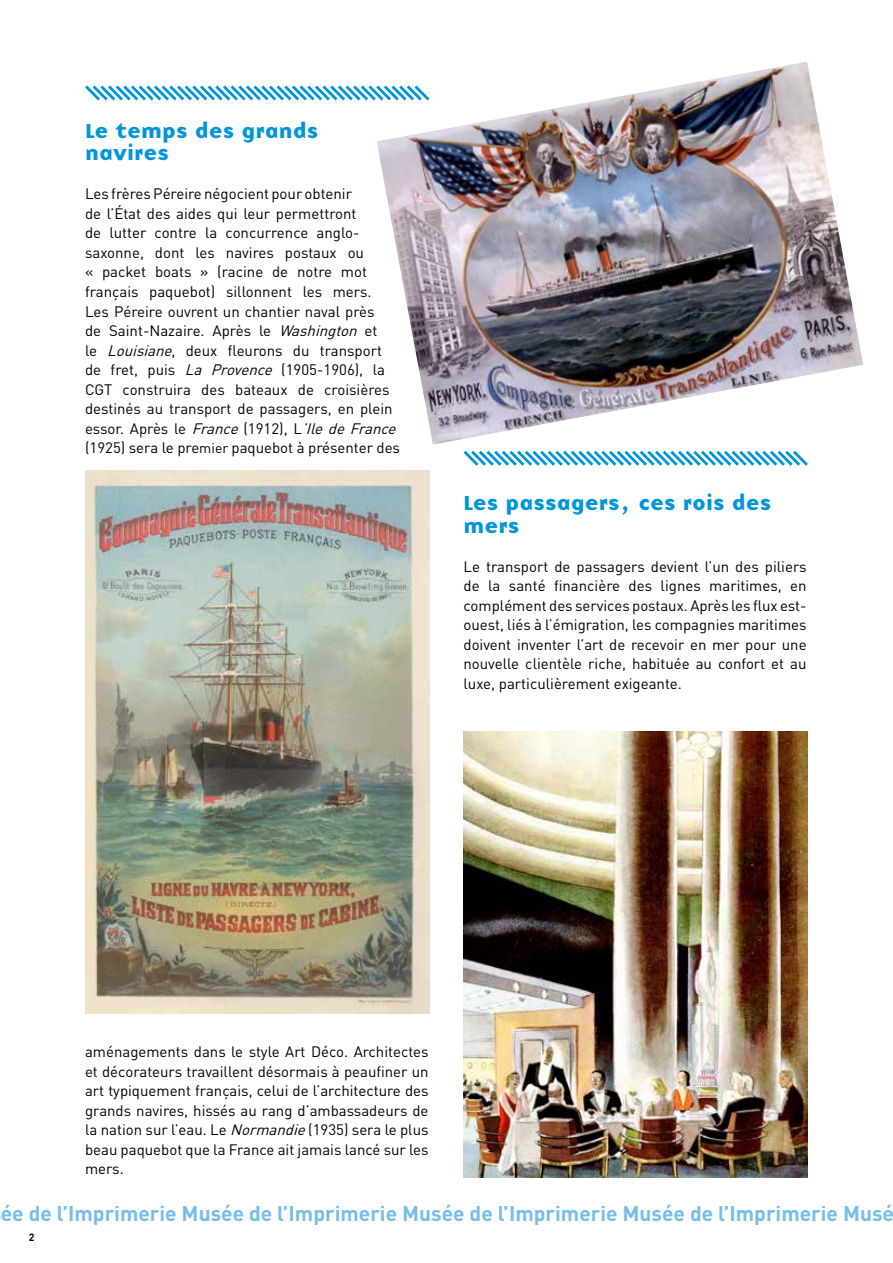
<style>
.page{position:relative;width:893px;height:1263px;background:#fff}
.page>*{position:absolute;margin:0;border:0;box-sizing:border-box;transform-origin:0 0}
.t1{font:700 21px "DIN";color:#75bee9}
.t2{font:21px/22.5px "Base Nine B";color:#0095da}
.t3{font:15px/19.5px "DIN";color:#000;text-align:justify}
.t4{font:700 10.5px "DIN";color:#000}
.s1{font-style:italic}
.s2{font-size:13.95px}
</style>
<div class="page">
<img style="left:85px;top:471px;width:344px;height:542px">
<img style="left:377px;top:62px;width:486px;height:382px">
<img style="left:463px;top:731px;width:345px;height:447px">
<svg style="left:463px;top:450px;width:345px;height:16px"></svg>
<svg style="left:85px;top:83px;width:347px;height:20px"></svg>
<h1 class="t2" style="left:85px;top:119px;width:235px">Le temps des grands navires</h1>
<p class="t3" style="left:85px;top:184px;width:317px;text-align:left">Les frères Péreire négocient pour obtenir<br>de l’État des aides qui leur permettront<br>de lutter contre la concurrence anglo&shy;saxonne, dont les navires postaux ou<br>« packet boats » (racine de notre mot français paquebot) sillonnent les mers.<br>Les Péreire ouvrent un chantier naval près<br>de Saint-Nazaire. Après le <span class="s1">Washington</span> et<br>le <span class="s1">Louisiane</span>, deux fleurons du transport de fret, puis <span class="s1">La Provence</span> (1905-1906), la CGT construira des bateaux de croisières destinés au transport de passagers, en plein essor. Après le <span class="s1">France</span>(1912), L<span class="s1">’IledeFrance </span>(1925) sera le pre<span class="s2">mier</span> paquebot à présenter des</p>
<h1 class="t2" style="left:463px;top:491px;width:309px">Les passagers, ces rois des mers</h1>
<p class="t3" style="left:463px;top:556px;width:345px">Le transport de passagers devient l’un des piliers de la santé financière des lignes maritimes, en complément des services postaux. Après les flux est&shy;ouest, liés à l’émigration, les compagnies maritimes doivent inventer l’art de recevoir en mer pour une nouvelle clientèle riche, habituée au confort et au luxe, particulièrement exigeante.</p>
<p class="t3" style="left:85px;top:1042px;width:345px">aménagements dans le style Art Déco. Architectes et décorateurs travaillent désormais à peaufiner un art typiquement français, celui de l’architecture des grands navires, hissés au rang d’ambassadeurs de la nation sur l’eau. Le <span class="s1">Normandie</span>(1935) sera le plus beau paquebot que la France ait jamais lancé sur les mers.</p>
<h1 class="t1" style="left:1px;top:1199px;width:895px">ée de l’Imprimerie Musée de l’Imprimerie Musée de l’Imprimerie Musée de l’Imprimerie Musé</h1>
<p class="t4" style="left:29px;top:1230px;width:7px">2</p>
</div>
